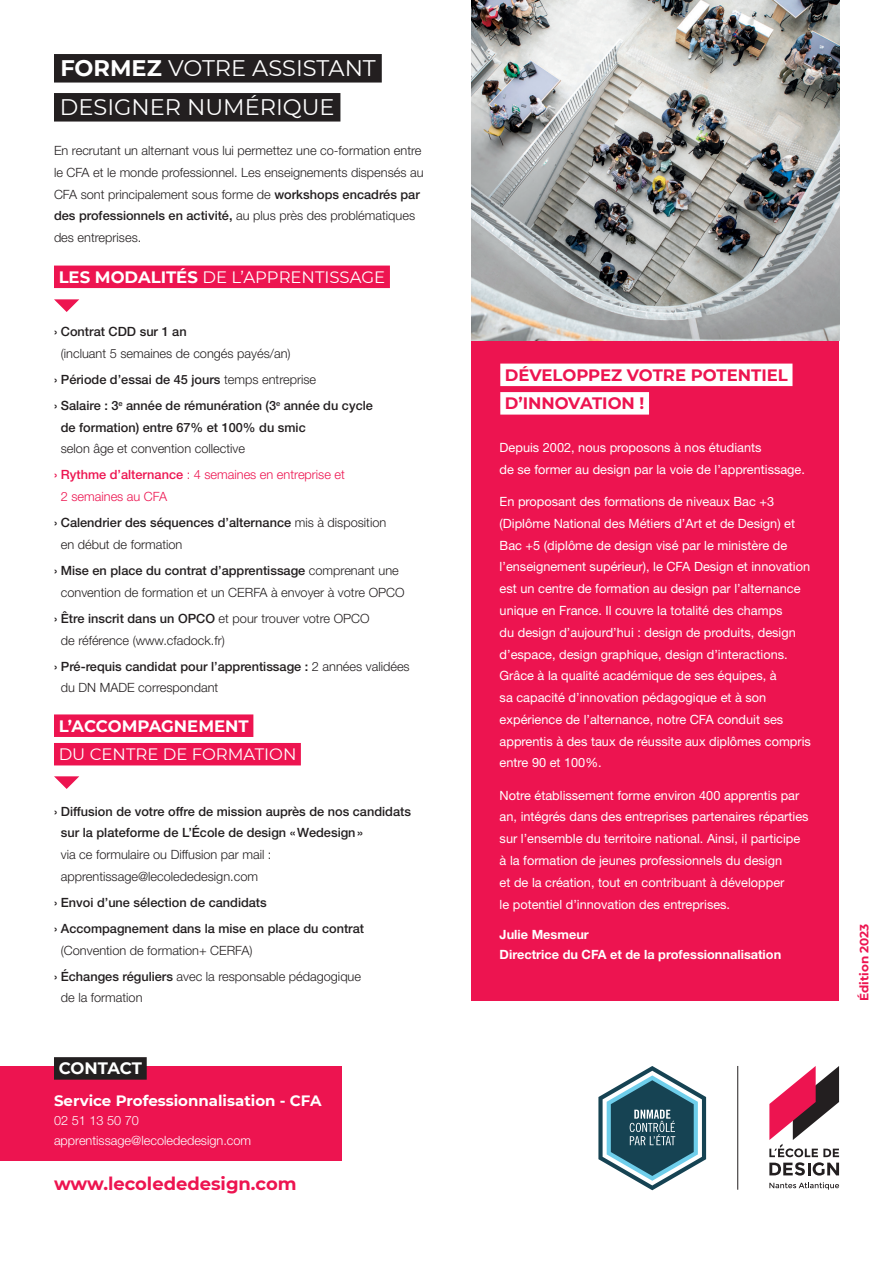
<style>
.page{position:relative;width:893px;height:1263px;background:#fff}
.page>*{position:absolute;margin:0;border:0;box-sizing:border-box;transform-origin:0 0}
.t1{font:22.5px/39px "Montserrat";color:#fff}
.t2{font:700 17.85px "Montserrat";color:#ed1450}
.t3{font:16.5px "Montserrat";color:#fff}
.t4{font:700 16.5px/28.5px "Montserrat";color:#ed1450}
.t5{font:700 16.5px "Montserrat";color:#fff}
.t6{font:700 15px "Montserrat";color:#fff}
.t7{font:12.75px/21.8px "Helvetica Neue LT Std";color:#fff}
.t8{font:300 12.75px/21.8px "Helvetica Neue LT Std";color:#231f20}
.t9{font:500 12.75px/26px "Helvetica Neue LT Std";color:#231f20}
.t10{font:700 12.75px/19.5px "Helvetica Neue LT Std";color:#fff}
.t11{font:300 12.75px/19.5px "Helvetica Neue LT Std";color:#fff}
.t12{font:700 12px "Montserrat";color:#ed1450}
.s1{font-weight:700}
.s2{font-weight:500}
.s3{font-weight:300}
.s4{font-weight:500;color:#ed1450}
.s5{color:#ed1450}
.s6{font-weight:300;color:#ed1450}
</style>
<div class="page">
<div style="left:0;top:1066px;width:342px;height:94px;background:#ed1450"></div>
<div style="left:54px;top:1057px;width:93px;height:23px;background:#231f20"></div>
<div style="left:471px;top:340px;width:368px;height:661px;background:#ed1450"></div>
<div style="left:54px;top:54px;width:328px;height:29px;background:#231f20"></div>
<div style="left:54px;top:93px;width:286px;height:29px;background:#231f20"></div>
<div style="left:500px;top:364px;width:292px;height:22px;background:#fff"></div>
<div style="left:500px;top:392px;width:149px;height:23px;background:#fff"></div>
<img style="left:471px;top:0;width:368px;height:340px">
<svg style="left:598px;top:1066px;width:108px;height:124px"></svg>
<svg style="left:769px;top:1066px;width:70px;height:109px"></svg>
<svg style="left:769px;top:1182px;width:70px;height:8px"></svg>
<hr style="left:737px;top:1066px;width:1px;height:124px;background:#231f20">
<div style="left:54px;top:266px;width:336px;height:22px;background:#ed1450"></div>
<div style="left:54px;top:714px;width:199px;height:23px;background:#ed1450"></div>
<div style="left:54px;top:743px;width:247px;height:22px;background:#ed1450"></div>
<svg style="left:54px;top:299px;width:25px;height:13px"></svg>
<svg style="left:54px;top:776px;width:25px;height:13px"></svg>
<h1 class="t1" style="left:60px;top:47px;width:317px"><span class="s1">FORMEZ</span> VOTRE ASSISTANT<br>DESIGNER NUMÉRIQUE</h1>
<p class="t8" style="left:54px;top:139px;width:371px">En recrutant un alternant vous lui permettez une co-formation entre le CFA et le monde professionnel. Les enseignements dispensés au CFA sont principalement sous forme de <span class="s2">workshops encadrés par des professionnels en activité,</span> au plus près des problématiques des entreprises.</p>
<p class="t3" style="left:59px;top:266px;width:328px"><span class="s1">LES MODALITÉS</span> DE L’APPRENTISSAGE</p>
<p class="t9" style="left:54px;top:319px;width:134px">› Contrat CDD sur 1 an</p>
<p class="t9" style="left:54px;top:340px;width:320px;text-indent:7px"><span class="s3">(incluant 5 semaines de congés payés/an)<br></span>› Période d’essai de 45 jours <span class="s3">temps entreprise<br></span>› Salaire : 3<sup>e</sup> année de rémunération (3<sup>e</sup> année du cycle</p>
<p class="t9" style="left:61px;top:414px;width:246px">de formation) entre 67% et 100% du smic</p>
<p class="t8" style="left:54px;top:436px;width:292px;line-height:26px;text-indent:7px">selon âge et convention collective<br><span class="s4">› Rythme d’alternance</span> <span class="s5">: 4 semaines en entreprise et</span></p>
<p class="t9" style="left:54px;top:484px;width:334px;text-indent:7px"><span class="s6">2 semaines au CFA<br></span>› Calendrier des séquences d’alternance <span class="s3">mis à disposition</span></p>
<p class="t9" style="left:54px;top:531px;width:346px;text-indent:7px"><span class="s3">en début de formation<br></span>› Mise en place du contrat d’apprentissage <span class="s3">comprenant une</span></p>
<p class="t8" style="left:54px;top:579px;width:352px;line-height:26px;text-indent:7px">convention de formation et un CERFA à envoyer à votre OPCO <span class="s2">› Être inscrit dans un OPCO</span> et pour trouver votre OPCO</p>
<p class="t8" style="left:54px;top:627px;width:357px;line-height:26px;text-indent:7px">de référence (www.cfadock.fr)<br><span class="s2">› Pré-requis candidat pour l’apprentissage :</span> 2 années validées</p>
<p class="t8" style="left:61px;top:677px;width:159px">du DN MADE correspondant</p>
<p class="t5" style="left:59px;top:714px;width:192px">L’ACCOMPAGNEMENT</p>
<p class="t3" style="left:59px;top:743px;width:239px">DU CENTRE DE FORMATION</p>
<p class="t9" style="left:61px;top:800px;width:352px;line-height:21.8px;text-indent:-7px">› Diffusion de votre offre de mission auprès de nos candidats sur la plateforme de L’École de design «Wedesign»</p>
<p class="t8" style="left:61px;top:843px;width:212px">via ce formulaire ou Diffusion par mail : apprentissage@lecolededesign.com</p>
<p class="t9" style="left:54px;top:889px;width:312px">› Envoi d’une sélection de candidats<br>› Accompagnement dans la mise en place du contrat</p>
<p class="t8" style="left:54px;top:937px;width:309px;line-height:26px;text-indent:7px">(Convention de formation+ CERFA)<br><span class="s2">› Échanges réguliers</span> avec la responsable pédagogique</p>
<p class="t8" style="left:61px;top:987px;width:83px">de la formation</p>
<p class="t5" style="left:59px;top:1057px;width:85px">CONTACT</p>
<p class="t6" style="left:54px;top:1089px;width:269px">Service Professionnalisation - CFA</p>
<p class="t11" style="left:54px;top:1111px;width:199px">02 51 13 50 70 apprentissage@lecolededesign.com</p>
<h2 class="t2" style="left:54px;top:1171px;width:244px">www.lecolededesign.com</h2>
<p class="t4" style="left:505px;top:360px;width:284px">DÉVELOPPEZ VOTRE POTENTIEL<br>D’INNOVATION !</p>
<p class="t7" style="left:500px;top:436px;width:307px">Depuis 2002, nous proposons à nos étudiants<br>de se former au design par la voie de l’apprentissage.</p>
<p class="t7" style="left:500px;top:491px;width:313px">En proposant des formations de niveaux Bac +3 (Diplôme National des Métiers d’Art et de Design) et Bac +5 (diplôme de design visé par le ministère de l’enseignement supérieur), le CFA Design et innovation est un centre de formation au design par l’alternance unique en France. Il couvre la totalité des champs<br>du design d’aujourd’hui : design de produits, design d’espace, design graphique, design d’interactions.<br>Grâce à la qualité académique de ses équipes, à<br>sa capacité d’innovation pédagogique et à son expérience de l’alternance, notre CFA conduit ses apprentis à des taux de réussite aux diplômes compris entre 90 et 100%.</p>
<p class="t7" style="left:500px;top:784px;width:310px">Notre établissement forme environ 400 apprentis par an, intégrés dans des entreprises partenaires réparties sur l’ensemble du territoire national. Ainsi, il participe à la formation de jeunes professionnels du design<br>et de la création, tout en contribuant à développer<br>le potentiel d’innovation des entreprises.</p>
<p class="t10" style="left:500px;top:925px;width:283px">Julie Mesmeur<br>Directrice du CFA et de la professionnalisation</p>
<p class="t12" style="left:855px;top:1001px;width:79px;rotate:-90deg">Édition 2023</p>
</div>
